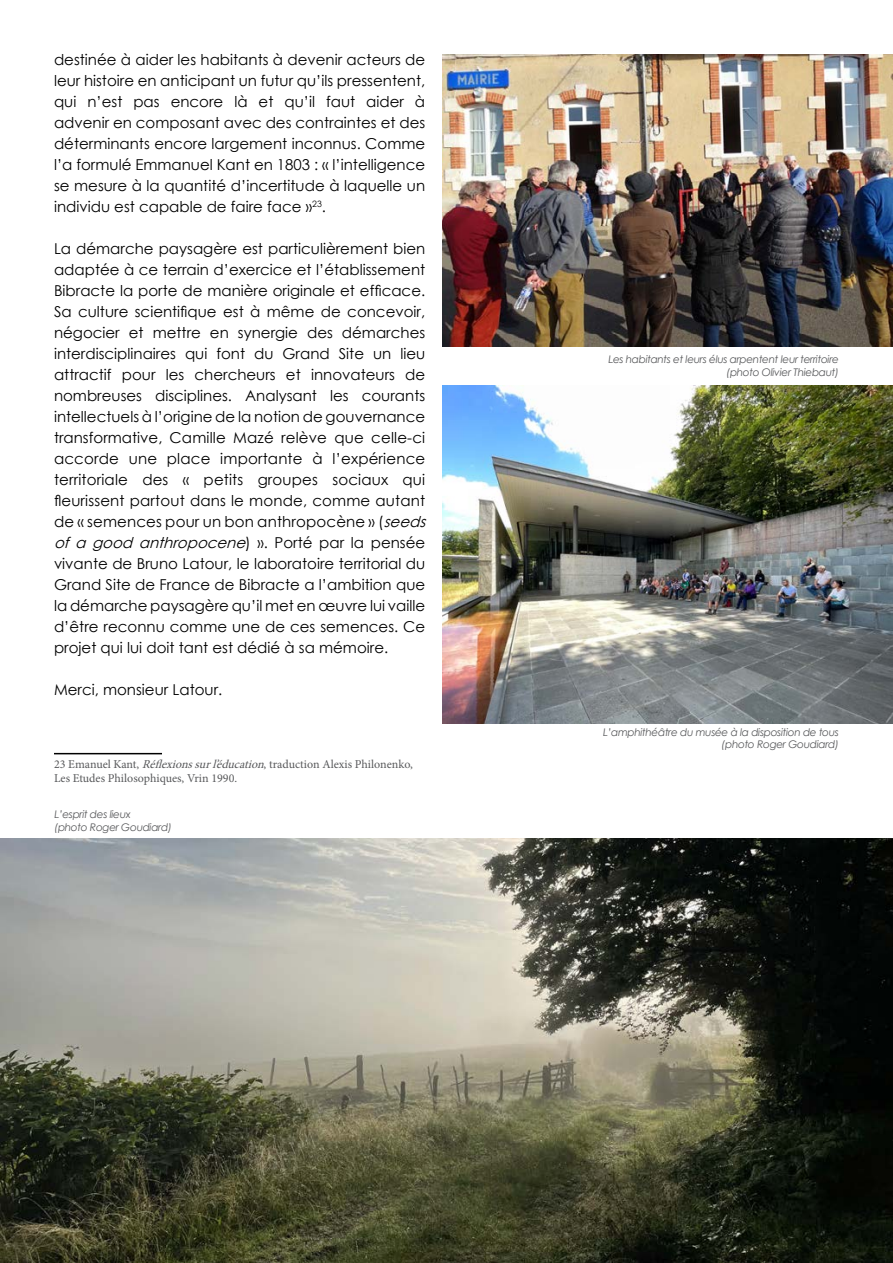
<style>
.page{position:relative;width:893px;height:1263px;background:#fff}
.page>*{position:absolute;margin:0;border:0;box-sizing:border-box;transform-origin:0 0}
.t1{font:15px/21px "Century Gothic";color:#000;text-align:justify}
.t2{font:12px/14.4px "Minion Pro";color:#58595b}
.t3{font:italic 10.5px/12.6px "Century Gothic";letter-spacing:-.03em;color:#58595b;text-align:right}
.s1{font-style:italic}
</style>
<div class="page">
<hr style="left:54px;top:753px;width:108px;height:1px;background:#000">
<img style="left:443px;top:54px;width:450px;height:292px">
<img style="left:443px;top:385px;width:450px;height:338px">
<img style="left:0;top:838px;width:893px;height:424px">
<p class="t1" style="left:54px;top:49px;width:373px">destinée à aider les habitants à devenir acteurs de leur histoire en anticipant un futur qu’ils pressentent, qui n’est pas encore là et qu’il faut aider à advenir en composant avec des contraintes et des déterminants encore largement inconnus. Comme l’a formulé Emmanuel Kant en 1803 : « l’intelligence se mesure à la quantité d’incertitude à laquelle un individu est capable de faire face »<sup>23</sup>.</p>
<p class="t1" style="left:54px;top:238px;width:378px;text-align:left">La démarche paysagère est particulièrement bien adaptée à ce terrain d’exercice et l’établissement Bibracte la porte de manière originale et efficace.<br>Sa culture scientifique est à même de concevoir, négocier et mettre en synergie des démarches interdisciplinaires qui font du Grand Site un lieu attractif pour les chercheurs et innovateurs de nombreuses disciplines. Analysant les courants intellectuels à l’origine de la notion de gouvernance transformative, Camille Mazé relève que celle-ci accorde une place importante à l’expérience territoriale des « petits groupes sociaux qui fleurissent partout dans le monde, comme autant de « semences pour un bon anthropocène » (<span class="s1">seeds of a good anthropocene</span>) » . P o rt é p a r l a p e n s é e vivante de Bruno Latour, le laboratoire territorial du Grand Site de France de Bibracte a l’ambition que la démarche paysagère qu’il met en œuvre lui vaille d’être reconnu comme une de ces semences. Ce projet qui lui doit tant est dédié à sa mémoire.</p>
<p class="t1" style="left:54px;top:679px;width:170px">Merci, monsieur Latour.</p>
<p class="t2" style="left:54px;top:757px;width:360px">23 Emanuel Kant, <span class="s1">Réflexionssurl’éducation</span>, traduction Alexis Philonenko,<br>Les Etudes Philosophiques, Vrin 1990.</p>
<p class="t3" style="left:54px;top:808px;width:119px;text-align:left">L’esprit des lieux<br>(photo Roger Goudiard)</p>
<p class="t3" style="left:608px;top:353px;width:232px">Les habitants et leurs élus arpentent leur territoire (photo Olivier Thiebaut)</p>
<p class="t3" style="left:603px;top:725px;width:237px">L’amphithéâtre du musée à la disposition de tous (photo Roger Goudiard)</p>
</div>
